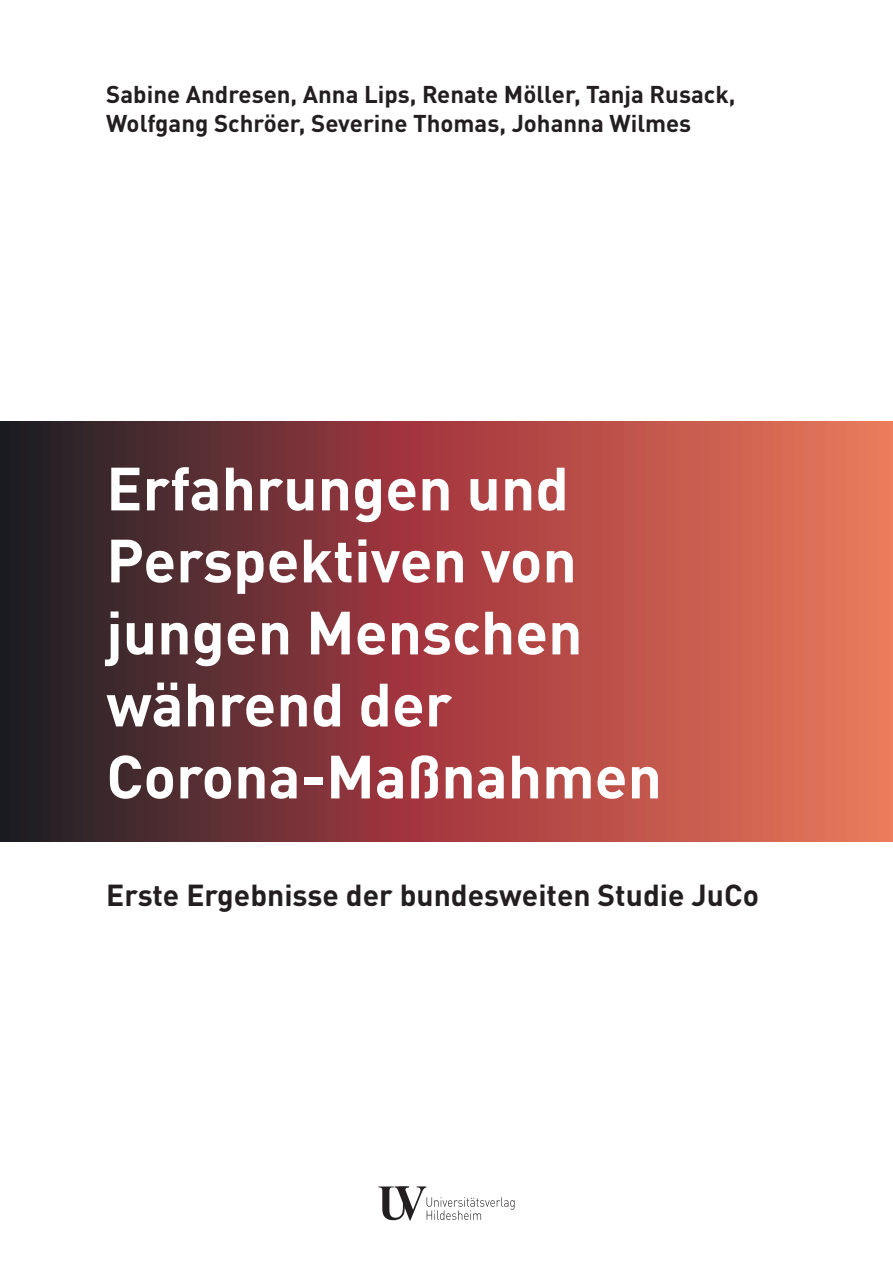
<style>
.page{position:relative;width:893px;height:1263px;background:#fff}
.page>*{position:absolute;margin:0;border:0;box-sizing:border-box;transform-origin:0 0}
.Titel{font:700 60px/72px "DIN Pro";color:#fff}
.Untertitel{font:700 30px "DIN Pro";color:#231f20}
.Autor{font:700 24px/28.8px "DIN Pro";color:#231f20}
</style>
<div class="page">
<svg style="left:0;top:421px;width:893px;height:420px;background:#944340"></svg>
<svg style="left:378px;top:1186px;width:136px;height:34px"></svg>
<p class="Autor" style="left:106px;top:77px;width:631px">Sabine Andresen, Anna Lips, Renate Möller, Tanja Rusack,<br>Wolfgang Schröer, Severine Thomas, Johanna Wilmes</p>
<p class="Titel" style="left:106px;top:446px;width:557px">Erfahrungen und<br>Perspektiven von jungen Menschen während der<br>Corona-Maßnahmen</p>
<p class="Untertitel" style="left:106px;top:870px;width:654px">Erste Ergebnisse der bundesweiten Studie JuCo</p>
</div>
